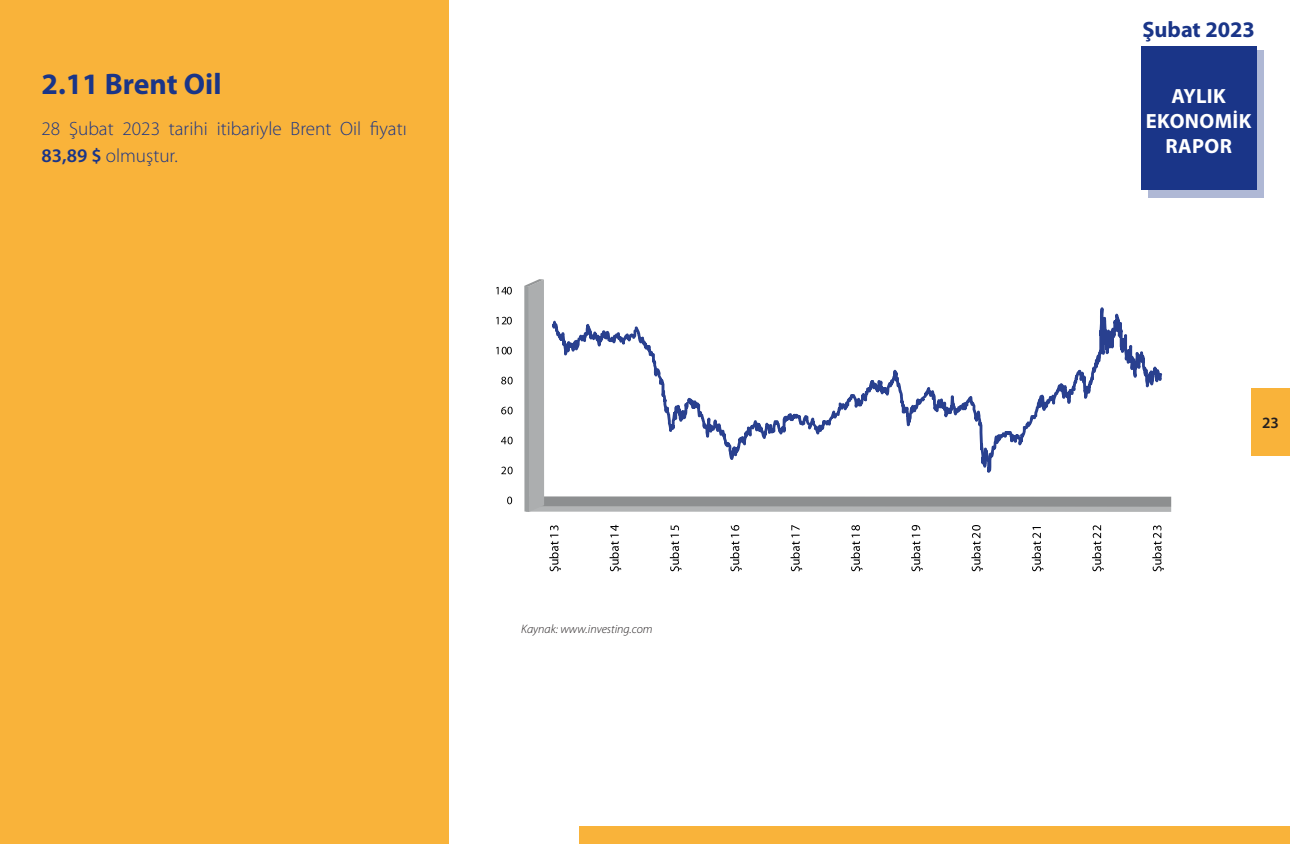
<style>
.page{position:relative;width:1290px;height:844px;background:#fff}
.page>*{position:absolute;margin:0;border:0;box-sizing:border-box;transform-origin:0 0}
.Heading_1{font:700 29.75px "Myriad Pro";color:#1a3588}
.t1{font:700 22.4px "Myriad Pro";color:#1a3588}
.t2{font:700 20.65px/24.7px "Myriad Pro";letter-spacing:.02em;color:#fff;text-align:center}
.t3{font:300 19.25px/26.2px "Myriad Pro";color:#1a3588}
.t4{font:600 15.75px "Myriad Pro";color:#231f20}
.t5{font:italic 300 12.25px "Myriad Pro";color:#231f20}
.s1{font-weight:600}
</style>
<div class="page">
<div style="left:579px;top:825px;width:711px;height:18px;background:#f9b33a"></div>
<div style="left:1251px;top:388px;width:39px;height:67px;background:#f9b33a"></div>
<div style="left:1141px;top:46px;width:115px;height:143px;background:#1a3588"></div>
<div style="left:1148px;top:51px;width:116px;height:147px;background:#1a3588"></div>
<div style="left:0;top:0;width:448px;height:843px;background:#f9b33a"></div>
<div style="left:526px;top:506px;width:645px;height:5px;background:#b2b4b5"></div>
<div style="left:526px;top:496px;width:645px;height:10px;background:#8d8f90"></div>
<svg style="left:524px;top:279px;width:20px;height:232px;background:#abadae"></svg>
<svg style="left:552px;top:307px;width:610px;height:166px"></svg>
<svg style="left:507px;top:496px;width:5px;height:8px"></svg>
<svg style="left:508px;top:497px;width:3px;height:6px"></svg>
<svg style="left:501px;top:466px;width:11px;height:8px"></svg>
<svg style="left:501px;top:436px;width:11px;height:8px"></svg>
<svg style="left:501px;top:406px;width:11px;height:8px"></svg>
<svg style="left:501px;top:376px;width:11px;height:8px"></svg>
<svg style="left:496px;top:347px;width:15px;height:7px"></svg>
<svg style="left:496px;top:317px;width:16px;height:7px"></svg>
<svg style="left:496px;top:287px;width:16px;height:7px"></svg>
<svg style="left:549px;top:525px;width:12px;height:46px"></svg>
<svg style="left:609px;top:524px;width:12px;height:47px"></svg>
<svg style="left:670px;top:525px;width:11px;height:46px"></svg>
<svg style="left:730px;top:525px;width:12px;height:46px"></svg>
<svg style="left:790px;top:525px;width:12px;height:46px"></svg>
<svg style="left:851px;top:525px;width:11px;height:46px"></svg>
<svg style="left:911px;top:525px;width:12px;height:46px"></svg>
<svg style="left:971px;top:525px;width:12px;height:46px"></svg>
<svg style="left:1032px;top:527px;width:11px;height:44px"></svg>
<svg style="left:1092px;top:525px;width:11px;height:46px"></svg>
<svg style="left:1152px;top:525px;width:12px;height:46px"></svg>
<p class="Heading_1" style="left:42px;top:65px;width:181px">2.11 Brent Oil</p>
<p class="t3" style="left:42px;top:115px;width:367px">28 Şubat 2023 tarihi itibariyle Brent Oil fiyatı<br><span class="s1">83,89 $</span> olmuştur.</p>
<p class="t5" style="left:521px;top:622px;width:133px">Kaynak: www.investing.com</p>
<p class="t1" style="left:1142px;top:15px;width:114px">Şubat 2023</p>
<p class="t2" style="left:1146px;top:83px;width:107px">AYLIK<br>EKONOMIK<br>RAPOR</p>
<p class="t4" style="left:1262px;top:412px;width:18px">23</p>
</div>
